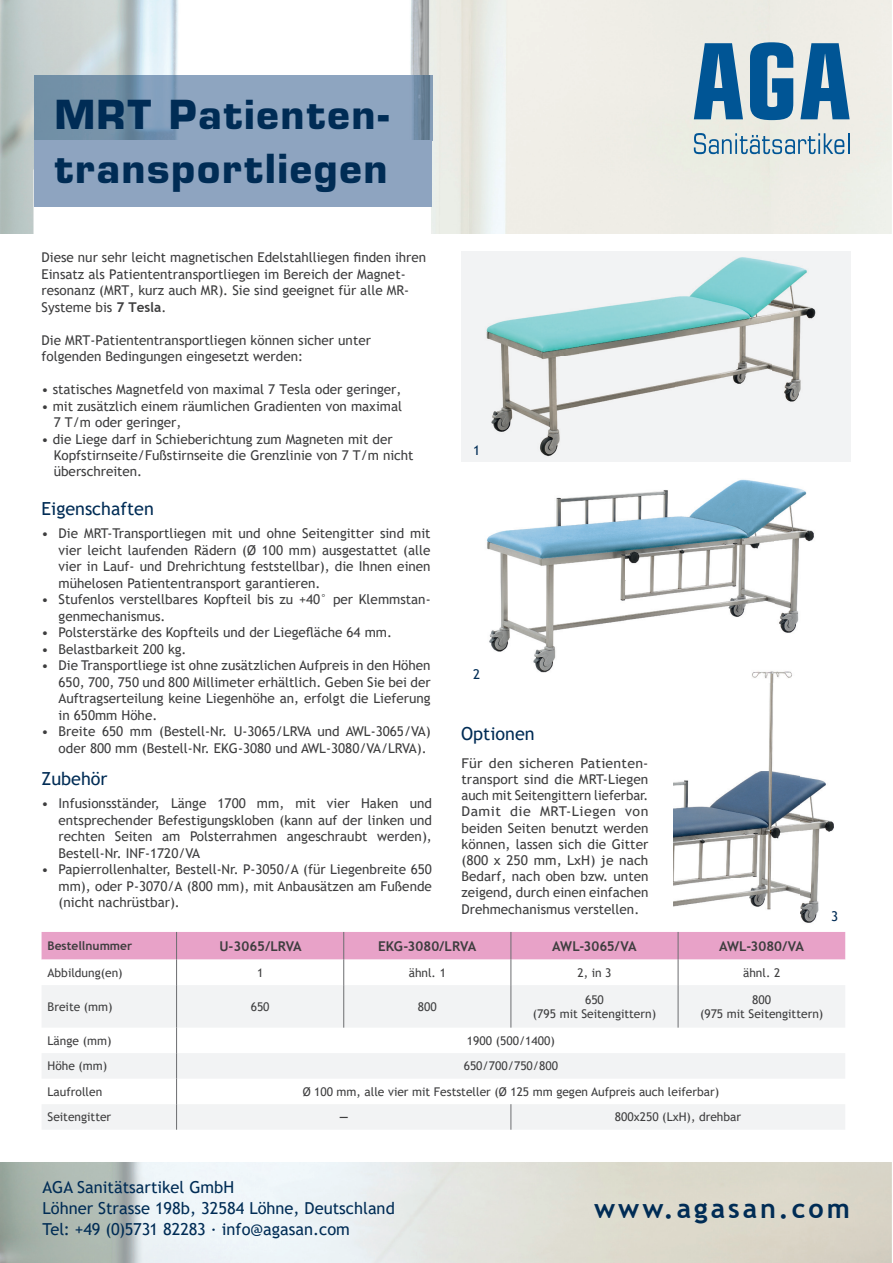
<style>
.page{position:relative;width:893px;height:1263px;background:#fff}
.page>*{position:absolute;margin:0;border:0;box-sizing:border-box;transform-origin:0 0}
.t1{font:700 39px/54px "Eurostile LT Std";letter-spacing:.045em;color:#002c55}
.t2{font:700 27px "Trebuchet MS";letter-spacing:.11em;color:#002c55}
.t3{font:18px "Trebuchet MS";color:#002c55}
.t4{font:16.5px/21px "Trebuchet MS";color:#002c55}
.t5{font:13.5px/16.5px "Trebuchet MS";color:#3e3e3f}
.t6{font:13.5px/16.2px "Trebuchet MS";color:#3e3e3f;text-align:justify;scale:1.05 1}
.t7{font:700 13.5px "Trebuchet MS";color:#3e3e3f}
.t8{font:700 13.5px "Trebuchet MS";letter-spacing:-.02em;color:#3e3e3f}
.t9{font:13.5px "Trebuchet MS";color:#002c55}
.t10{font:12px/14.4px "Trebuchet MS";color:#3e3e3f;text-align:center}
.t11{font:700 12px "Trebuchet MS";color:#3e3e3f}
.s1{font-weight:700}
</style>
<div class="page">
<img style="left:0;top:0;width:892px;height:1263px">
<div style="left:0;top:235px;width:893px;height:927px;background:#fff"></div>
<hr style="left:848px;top:133px;width:2px;height:21px;background:#005595">
<svg style="left:694px;top:133px;width:150px;height:21px;background:#abc2cd"></svg>
<svg style="left:800px;top:43px;width:50px;height:76px;background:#5088b0"></svg>
<svg style="left:750px;top:42px;width:43px;height:78px;background:#3778a7"></svg>
<svg style="left:694px;top:43px;width:49px;height:76px;background:#4c85ae"></svg>
<img style="left:673px;top:682px;width:126px;height:228px">
<img style="left:799px;top:775px;width:35px;height:148px">
<img style="left:487px;top:479px;width:287px;height:194px">
<img style="left:774px;top:484px;width:40px;height:149px">
<img style="left:673px;top:665px;width:119px;height:17px">
<div style="left:461px;top:251px;width:389px;height:210px;background:#f2f3f4"></div>
<img style="left:486px;top:257px;width:330px;height:200px">
<img style="left:35px;top:75px;width:397px;height:65px">
<div style="left:35px;top:140px;width:397px;height:67px;background:#8ea4c0"></div>
<svg style="left:42px;top:985px;width:803px;height:145px;fill:#f2f3f4"></svg>
<svg style="left:42px;top:932px;width:803px;height:53px"></svg>
<hr style="left:176px;top:985px;width:1px;height:43px;background:#6c6d70">
<hr style="left:343px;top:985px;width:1px;height:43px;background:#6c6d70">
<hr style="left:510px;top:985px;width:1px;height:43px;background:#6c6d70">
<hr style="left:678px;top:985px;width:1px;height:43px;background:#6c6d70">
<svg style="left:176px;top:1028px;width:1px;height:102px"></svg>
<svg style="left:510px;top:1104px;width:1px;height:26px"></svg>
<h1 class="t1" style="left:54px;top:87px;width:336px">MRT Patienten&shy;transportliegen</h1>
<p class="t5" style="left:42px;top:249px;width:386px">Diese nur sehr leicht magnetischen Edelstahlliegen finden ihren Einsatz als Patiententransportliegen im Bereich der Magnet&shy;resonanz (MRT, kurz auch MR). Sie sind geeignet für alle MR-Systeme bis <span class="s1">7 Tesla</span>.</p>
<p class="t5" style="left:42px;top:332px;width:331px">Die MRT-Patiententransportliegen können sicher unter folgenden Bedingungen eingesetzt werden:</p>
<p class="t5" style="left:42px;top:381px;width:361px">• statisches Magnetfeld von maximal 7 Tesla oder geringer,</p>
<p class="t5" style="left:54px;top:397px;width:350px;text-indent:-12px">• mit zusätzlich einem räumlichen Gradienten von maximal<br>7 T/m oder geringer,</p>
<p class="t5" style="left:54px;top:430px;width:361px;text-indent:-12px">• die Liege darf in Schieberichtung zum Magneten mit der<br>Kopfstirnseite/Fußstirnseite die Grenzlinie von 7 T/m nicht überschreiten.</p>
<h3 class="t3" style="left:42px;top:497px;width:114px">Eigenschaften</h3>
<p class="t5" style="left:59px;top:525px;width:374px;text-align:justify;text-indent:-17px">• Die MRT-Transportliegen mit und ohne Seitengitter sind mit vier leicht laufenden Rädern (Ø 100 mm) ausgestattet (alle vier in Lauf- und Drehrichtung feststellbar), die Ihnen einen mühelosen Patiententransport garantieren.</p>
<p class="t5" style="left:59px;top:591px;width:374px;text-indent:-17px">• Stufenlos verstellbares Kopfteil bis zu +40° per Klemmstan&shy;genmechanismus.</p>
<p class="t5" style="left:42px;top:624px;width:352px">• Polsterstärke des Kopfteils und der Liegefläche 64 mm.</p>
<p class="t5" style="left:42px;top:640px;width:146px">• Belastbarkeit 200 kg.</p>
<p class="t5" style="left:59px;top:657px;width:374px;text-align:justify;text-indent:-17px">• Die Transportliege ist ohne zusätzlichen Aufpreis in den Höhen 650, 700, 750 und 800 Millimeter erhältlich. Geben Sie bei der Auftragserteilung keine Liegenhöhe an, erfolgt die Lieferung in 650mm Höhe.</p>
<p class="t5" style="left:42px;top:723px;width:391px;text-align:right">• Breite 650 mm (Bestell-Nr. U-3065/LRVA und AWL-3065/VA) oder 800 mm (Bestell-Nr. EKG-3080 und AWL-3080/VA/LRVA).</p>
<h3 class="t3" style="left:42px;top:767px;width:68px">Zubehör</h3>
<p class="t5" style="left:59px;top:795px;width:375px;text-align:justify;text-indent:-17px">• Infusionsständer, Länge 1700 mm, mit vier Haken und entsprechender Befestigungskloben (kann auf der linken und rechten Seiten am Polsterrahmen angeschraubt werden), Bestell-Nr. INF-1720/VA</p>
<p class="t5" style="left:59px;top:861px;width:375px;text-align:justify;text-indent:-17px">• Papierrollenhalter, Bestell-Nr. P-3050/A (für Liegenbreite 650 mm), oder P-3070/A (800 mm), mit Anbausätzen am Fußende (nicht nachrüstbar).</p>
<p class="t9" style="left:473px;top:442px;width:9px">1</p>
<p class="t9" style="left:473px;top:665px;width:9px">2</p>
<h3 class="t3" style="left:461px;top:722px;width:75px">Optionen</h3>
<p class="t6" style="left:461px;top:755px;width:180px">Für den sicheren Patienten&shy;transport sind die MRT-Liegen auch mit Seitengittern lieferbar.<br>Damit die MRT-Liegen von beiden Seiten benutzt werden können, lassen sich die Gitter (800 x 250 mm, LxH) je nach Bedarf, nach oben bzw. unten zeigend, durch einen einfachen Drehmechanismus verstellen.</p>
<p class="t11" style="left:48px;top:938px;width:86px">Bestellnummer</p>
<p class="t7" style="left:219px;top:937px;width:84px">U-3065/LRVA</p>
<p class="t7" style="left:378px;top:937px;width:100px">EKG-3080/LRVA</p>
<p class="t8" style="left:552px;top:937px;width:86px">AWL-3065/VA</p>
<p class="t7" style="left:719px;top:937px;width:87px">AWL-3080/VA</p>
<p class="t10" style="left:48px;top:965px;width:77px">Abbildung(en)</p>
<p class="t10" style="left:257px;top:965px;width:8px">1</p>
<p class="t10" style="left:409px;top:965px;width:39px">ähnl. 1</p>
<p class="t10" style="left:577px;top:965px;width:36px">2, in 3</p>
<p class="t10" style="left:743px;top:965px;width:39px">ähnl. 2</p>
<p class="t10" style="left:48px;top:999px;width:67px">Breite (mm)</p>
<p class="t10" style="left:251px;top:999px;width:20px">650</p>
<p class="t10" style="left:418px;top:999px;width:20px">800</p>
<p class="t10" style="left:533px;top:992px;width:125px">650<br>(795 mit Seitengittern)</p>
<p class="t10" style="left:700px;top:992px;width:125px">800<br>(975 mit Seitengittern)</p>
<p class="t10" style="left:48px;top:1033px;width:65px">Länge (mm)</p>
<p class="t10" style="left:467px;top:1033px;width:89px">1900 (500/1400)</p>
<p class="t10" style="left:48px;top:1059px;width:61px">Höhe (mm)</p>
<p class="t10" style="left:464px;top:1059px;width:96px">650/700/750/800</p>
<p class="t10" style="left:48px;top:1084px;width:56px">Laufrollen</p>
<p class="t10" style="left:303px;top:1084px;width:418px">Ø 100 mm, alle vier mit Feststeller (Ø 125 mm gegen Aufpreis auch leiferbar)</p>
<p class="t10" style="left:48px;top:1110px;width:65px">Seitengitter</p>
<p class="t11" style="left:339px;top:1109px;width:10px">—</p>
<p class="t10" style="left:615px;top:1110px;width:128px">800x250 (LxH), drehbar</p>
<p class="t9" style="left:831px;top:907px;width:9px">3</p>
<p class="t4" style="left:43px;top:1177px;width:354px">AGA Sanitätsartikel GmbH<br>Löhner Strasse 198b, 32584 Löhne, Deutschland<br>Tel: +49 (0)5731 82283 ∙ info@agasan.com</p>
<h2 class="t2" style="left:594px;top:1192px;width:257px">www.agasan.com</h2>
</div>
